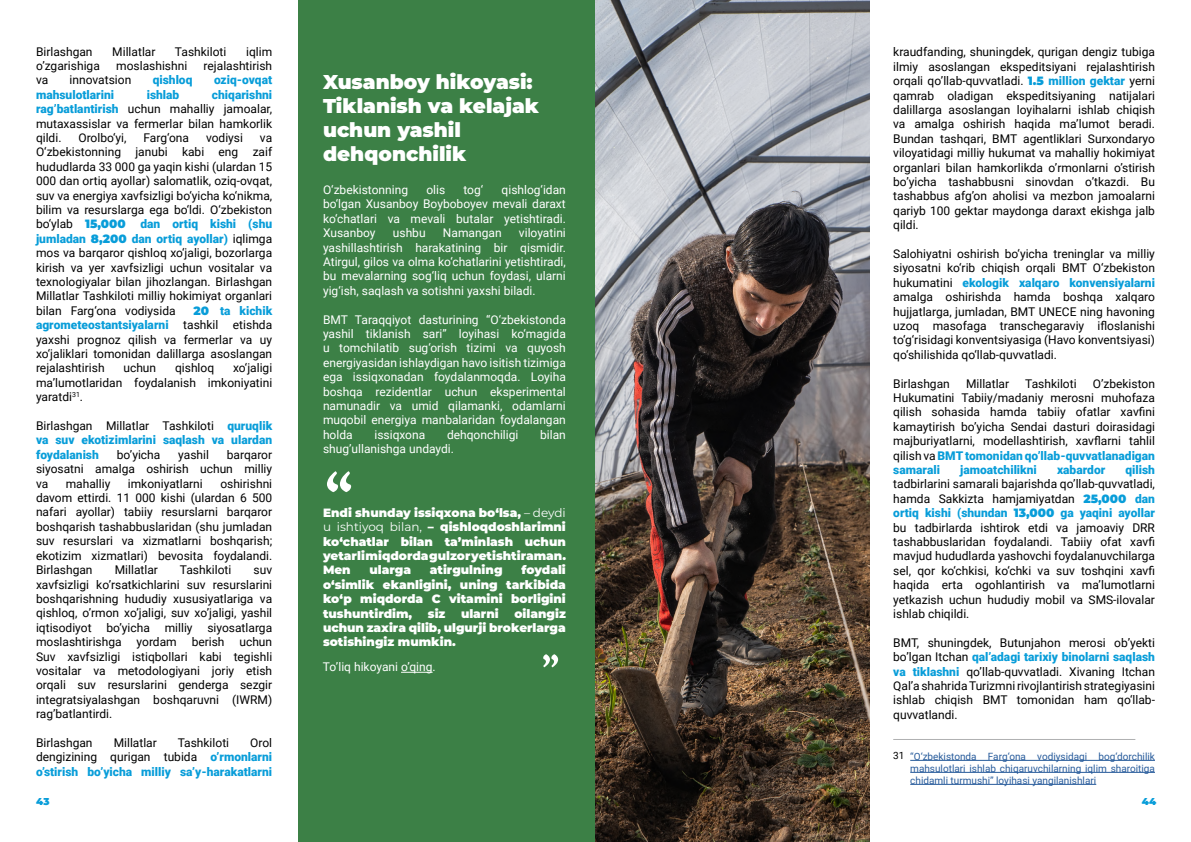
<style>
.page{position:relative;width:1191px;height:842px;background:#fff}
.page>*{position:absolute;margin:0;border:0;box-sizing:border-box;transform-origin:0 0}
.t1{font:700 80px "Athelas";color:#fff}
.t2{font:700 50px "Athelas";color:#fff}
.t3{font:900 20px/24px "Montserrat";color:#fff}
.t4{font:12px/14.4px "Roboto";color:#000;text-align:justify}
.t5{font:12px/14.4px "Roboto";color:#fff;text-align:justify}
.t6{font:900 12px/14.4px "Montserrat";color:#fff;text-align:justify}
.t7{font:900 12px/14.4px "Roboto";color:#089dd9;text-align:justify}
.t8{font:10px/12px "Roboto";color:#275b9b;text-align:justify}
.t9{font:900 10px "Montserrat";color:#089dd9}
.t10{font:10px "Roboto";color:#000}
.s1{font-weight:900;color:#089dd9}
.s2{font-family:"Montserrat";font-weight:900;color:#089dd9}
.s3{font-weight:400;color:#000}
.s4{font-weight:400}
</style>
<div class="page">
<div style="left:298px;top:0;width:297px;height:842px;background:#3c8046"></div>
<hr style="left:401px;top:672px;width:31px;height:1px;background:#fff">
<hr style="left:910px;top:760px;width:245px;height:1px;background:#275b9b">
<hr style="left:910px;top:772px;width:245px;height:1px;background:#275b9b">
<hr style="left:910px;top:784px;width:186px;height:1px;background:#275b9b">
<img style="left:595px;top:0;width:274px;height:842px">
<hr style="left:893px;top:739px;width:242px;height:1px;background:#afb0b1">
<p class="t4" style="left:36px;top:44px;width:58px">Birlashgan</p>
<p class="t4" style="left:112px;top:44px;width:45px">Millatlar</p>
<p class="t4" style="left:175px;top:44px;width:53px">Tashkiloti</p>
<p class="t4" style="left:246px;top:44px;width:28px">iqlim</p>
<p class="t4" style="left:36px;top:58px;width:65px">o’zgarishiga</p>
<p class="t4" style="left:116px;top:58px;width:73px">moslashishni</p>
<p class="t4" style="left:204px;top:58px;width:70px">rejalashtirish</p>
<p class="t4" style="left:36px;top:73px;width:14px">va</p>
<p class="t4" style="left:70px;top:73px;width:63px">innovatsion</p>
<p class="t7" style="left:153px;top:73px;width:41px">qishloq</p>
<p class="t7" style="left:214px;top:73px;width:60px">oziq-ovqat</p>
<p class="t7" style="left:36px;top:87px;width:80px">mahsulotlarini</p>
<p class="t7" style="left:147px;top:87px;width:34px">ishlab</p>
<p class="t4" style="left:36px;top:87px;width:238px;text-indent:176px"><span class="s1">chiqarishni rag’batlantirish</span> uchun mahalliy jamoalar, mutaxassislar va fermerlar bilan hamkorlik qildi.</p>
<p class="t4" style="left:78px;top:130px;width:50px">Orolbo‘yi,</p>
<p class="t4" style="left:143px;top:130px;width:47px">Farg‘ona</p>
<p class="t4" style="left:206px;top:130px;width:39px">vodiysi</p>
<p class="t4" style="left:36px;top:130px;width:238px;text-indent:224px">va O‘zbekistonning janubi kabi eng zaif hududlarda 33 000 ga yaqin kishi (ulardan 15<br>000 dan ortiq ayollar) salomatlik, oziq-ovqat, suv va energiya xavfsizligi bo‘yicha ko‘nikma, bilim va resurslarga ega bo‘ldi. O‘zbekiston bo‘ylab <span class="s2">15,000</span> <span class="s1">dan ortiq kishi (shu jumladan</span> <span class="s2">8,200</span> <span class="s1">dan ortiq ayollar)</span> iqlimga mos va barqaror qishloq xo‘jaligi, bozorlarga kirish va yer xavfsizligi uchun vositalar va texnologiyalar bilan jihozlangan. Birlashgan Millatlar Tashkiloti milliy hokimiyat organlari bilan Farg‘ona vodiysida</p>
<p class="t4" style="left:36px;top:303px;width:238px;text-indent:157px"><span class="s2">20</span> <span class="s1">ta kichik agrometeostantsiyalarni</span> tashkil etishda yaxshi prognoz qilish va fermerlar va uy xo‘jaliklari tomonidan dalillarga asoslangan rejalashtirish</p>
<p class="t4" style="left:36px;top:361px;width:238px;text-indent:197px">xo‘jaligi ma’lumotlaridan foydalanish imkoniyatini yaratdi<sup>31</sup>.</p>
<p class="t7" style="left:36px;top:418px;width:238px"><span class="s3">Birlashgan Millatlar Tashkiloti</span> quruqlik va suv ekotizimlarini saqlash va ulardan foydalanish</p>
<p class="t4" style="left:123px;top:361px;width:34px">uchun</p>
<p class="t4" style="left:175px;top:361px;width:41px">qishloq</p>
<p class="t4" style="left:36px;top:447px;width:238px;text-indent:191px">barqaror siyosatni amalga oshirish uchun milliy va</p>
<p class="t4" style="left:117px;top:447px;width:45px">bo’yicha</p>
<p class="t4" style="left:178px;top:447px;width:32px">yashil</p>
<p class="t4" style="left:36px;top:476px;width:238px;text-indent:184px">oshirishni davom ettirdi. 11 000 kishi (ulardan 6 500 nafari ayollar) tabiiy resurslarni barqaror boshqarish tashabbuslaridan (shu jumladan suv resurslari va xizmatlarni boshqarish; ekotizim xizmatlari) bevosita foydalandi.<br>Birlashgan</p>
<p class="t4" style="left:66px;top:476px;width:46px">mahalliy</p>
<p class="t4" style="left:128px;top:476px;width:76px">imkoniyatlarni</p>
<p class="t4" style="left:115px;top:562px;width:45px">Millatlar</p>
<p class="t4" style="left:180px;top:562px;width:53px">Tashkiloti</p>
<p class="t4" style="left:36px;top:562px;width:238px;text-indent:218px">suv xavfsizligi ko’rsatkichlarini suv resurslarini boshqarishning hududiy xususiyatlariga va qishloq, o’rmon xo’jaligi, suv xo’jaligi, yashil iqtisodiyot bo’yicha milliy siyosatlarga moslashtirishga yordam berish uchun Suv xavfsizligi istiqbollari kabi tegishli vositalar va metodologiyani joriy etish orqali suv resurslarini genderga sezgir integratsiyalashgan boshqaruvni (IWRM) rag’batlantirdi.</p>
<p class="t4" style="left:36px;top:735px;width:58px">Birlashgan</p>
<p class="t4" style="left:114px;top:735px;width:45px">Millatlar</p>
<p class="t4" style="left:178px;top:735px;width:53px">Tashkiloti</p>
<p class="t7" style="left:36px;top:735px;width:238px;text-indent:214px"><span class="s3">Orol dengizining qurigan tubida</span> o’rmonlarni o’stirish bo’yicha milliy sa’y-harakatlarni</p>
<p class="t9" style="left:36px;top:794px;width:15px">43</p>
<h3 class="t3" style="left:323px;top:68px;width:217px">Xusanboy hikoyasi:<br>Tiklanish va kelajak uchun yashil dehqonchilik</h3>
<p class="t5" style="left:323px;top:182px;width:244px;text-indent:179px">qishlog‘idan bo‘lgan Xusanboy Boyboboyev mevali daraxt ko‘chatlari va mevali butalar yetishtiradi.<br>Xusanboy</p>
<p class="t5" style="left:323px;top:182px;width:87px">O‘zbekistonning</p>
<p class="t5" style="left:426px;top:182px;width:20px">olis</p>
<p class="t5" style="left:463px;top:182px;width:21px">tog‘</p>
<p class="t5" style="left:323px;top:225px;width:244px;text-indent:196px">viloyatini yashillashtirish harakatining bir qismidir.<br>Atirgul, gilos va olma ko‘chatlarini yetishtiradi, bu mevalarning sog‘liq uchun foydasi, ularni yig‘ish, saqlash va sotishni yaxshi biladi.</p>
<p class="t5" style="left:323px;top:312px;width:244px">BMT Taraqqiyot dasturining “O‘zbekistonda yashil tiklanish sari” loyihasi ko‘magida u tomchilatib sug‘orish tizimi va quyosh energiyasidan ishlaydigan havo isitish tizimiga ega issiqxonadan foydalanmoqda. Loyiha boshqa rezidentlar uchun eksperimental namunadir va umid qilamanki, odamlarni muqobil energiya manbalaridan foydalangan holda</p>
<p class="t5" style="left:393px;top:225px;width:34px">ushbu</p>
<p class="t5" style="left:443px;top:225px;width:60px">Namangan</p>
<p class="t5" style="left:374px;top:427px;width:52px">issiqxona</p>
<p class="t5" style="left:447px;top:427px;width:73px">dehqonchiligi</p>
<p class="t5" style="left:540px;top:427px;width:27px">bilan</p>
<p class="t5" style="left:323px;top:441px;width:132px">shug’ullanishga undaydi.</p>
<h1 class="t1" style="left:323px;top:436px;width:32px">“</h1>
<p class="t6" style="left:323px;top:504px;width:244px">Endi shunday issiqxona bo‘lsa, <span class="s4">– deydi u ishtiyoq bilan,</span> – qishloqdoshlarimni ko‘chatlar bilan ta’minlash uchun yetarli miqdorda gulzor yetishtiraman.<br>Men</p>
<p class="t6" style="left:323px;top:562px;width:244px;text-indent:198px">foydali o‘simlik ekanligini, uning tarkibida ko‘p miqdorda C vitamini borligini tushuntirdim,</p>
<p class="t6" style="left:369px;top:562px;width:43px">ularga</p>
<p class="t6" style="left:430px;top:562px;width:74px">atirgulning</p>
<p class="t6" style="left:323px;top:605px;width:244px;text-indent:191px">oilangiz uchun zaxira qilib, ulgurji brokerlarga sotishingiz mumkin.</p>
<p class="t5" style="left:323px;top:659px;width:114px">To’liq hikoyani o’qing.</p>
<p class="t6" style="left:428px;top:605px;width:19px">siz</p>
<p class="t6" style="left:461px;top:605px;width:39px">ularni</p>
<h2 class="t2" style="left:541px;top:632px;width:21px">”</h2>
<p class="t4" style="left:893px;top:44px;width:263px">kraudfanding, shuningdek, qurigan dengiz tubiga ilmiy asoslangan ekspeditsiyani rejalashtirish orqali qo’llab-quvvatladi. <span class="s2">1.5</span> <span class="s1">million gektar</span> yerni qamrab oladigan ekspeditsiyaning natijalari dalillarga asoslangan loyihalarni ishlab chiqish va amalga oshirish haqida ma’lumot beradi.<br>Bundan tashqari, BMT agentliklari Surxondaryo viloyatidagi milliy hukumat va mahalliy hokimiyat organlari bilan hamkorlikda o’rmonlarni o’stirish bo’yicha tashabbusni sinovdan o’tkazdi. Bu tashabbus afg’on aholisi va mezbon jamoalarni qariyb 100 gektar maydonga daraxt ekishga jalb qildi.</p>
<p class="t4" style="left:893px;top:246px;width:263px">Salohiyatni oshirish bo‘yicha treninglar va milliy siyosatni ko‘rib chiqish orqali BMT O‘zbekiston hukumatini <span class="s1">ekologik xalqaro konvensiyalarni </span>amalga oshirishda hamda boshqa xalqaro hujjatlarga, jumladan, BMT UNECE ning havoning uzoq masofaga transchegaraviy ifloslanishi to‘g‘risidagi konventsiyasiga (Havo konventsiyasi) qo‘shilishida qo‘llab-quvvatladi.</p>
<p class="t4" style="left:893px;top:376px;width:58px">Birlashgan</p>
<p class="t4" style="left:966px;top:376px;width:45px">Millatlar</p>
<p class="t4" style="left:1025px;top:376px;width:53px">Tashkiloti</p>
<p class="t4" style="left:893px;top:376px;width:263px;text-indent:200px">O’zbekiston Hukumatini Tabiiy/madaniy merosni muhofaza qilish sohasida hamda tabiiy ofatlar xavfini kamaytirish bo’yicha Sendai dasturi doirasidagi majburiyatlarni, modellashtirish, xavflarni tahlil qilish va <span class="s1">BMT tomonidan qo’llab-quvvatlanadigan samarali</span></p>
<p class="t7" style="left:960px;top:462px;width:78px">jamoatchilikni</p>
<p class="t7" style="left:1057px;top:462px;width:50px">xabardor</p>
<p class="t7" style="left:1125px;top:462px;width:31px">qilish</p>
<p class="t4" style="left:893px;top:476px;width:263px">tadbirlarini samarali bajarishda qo’llab-quvvatladi, hamda Sakkizta hamjamiyatdan <span class="s2">25,000</span> <span class="s1">dan ortiq kishi (shundan</span> <span class="s2">13,000</span> <span class="s1">ga yaqini ayollar </span>bu tadbirlarda ishtirok etdi va jamoaviy DRR tashabbuslaridan foydalandi. Tabiiy ofat xavfi mavjud hududlarda yashovchi foydalanuvchilarga sel, qor ko‘chkisi, ko‘chki va suv toshqini xavfi haqida erta ogohlantirish va ma’lumotlarni yetkazish uchun hududiy mobil va SMS-ilovalar ishlab chiqildi.</p>
<p class="t4" style="left:893px;top:635px;width:263px">BMT, shuningdek, Butunjahon merosi ob’yekti bo’lgan Itchan <span class="s1">qal’adagi tarixiy binolarni saqlash va tiklashni</span> qo’llab-quvvatladi. Xivaning Itchan Qal’a shahrida Turizmni rivojlantirish strategiyasini ishlab chiqish BMT tomonidan ham qo‘llab&shy;quvvatlandi.</p>
<p class="t8" style="left:910px;top:750px;width:246px">“O‘zbekistonda Farg‘ona vodiysidagi bog‘dorchilik mahsulotlari ishlab chiqaruvchilarning iqlim sharoitiga chidamli turmushi” loyihasi yangilanishlari</p>
<p class="t9" style="left:1141px;top:794px;width:16px">44</p>
<p class="t10" style="left:893px;top:748px;width:13px">31</p>
</div>
